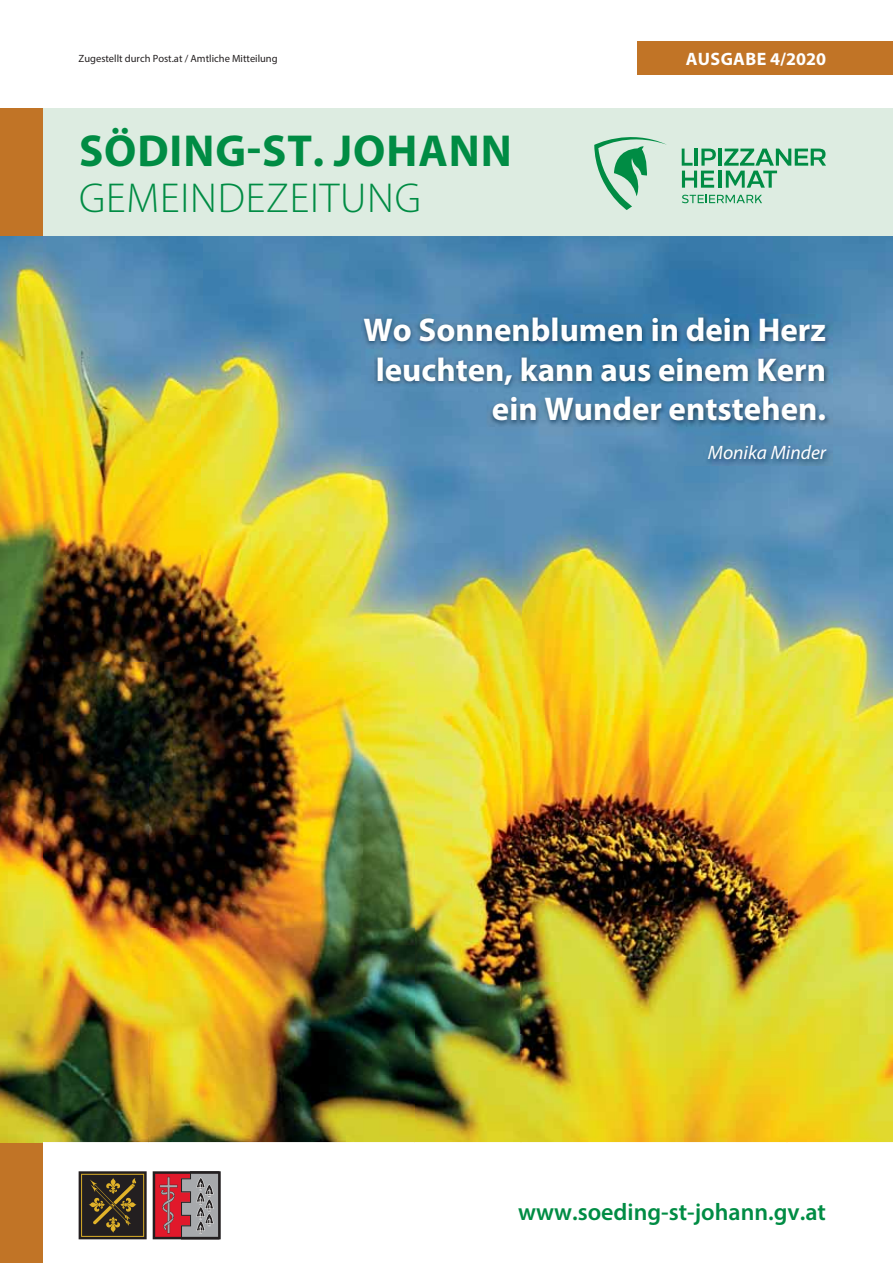
<style>
.page{position:relative;width:893px;height:1263px;background:#fff}
.page>*{position:absolute;margin:0;border:0;box-sizing:border-box;transform-origin:0 0}
.t1{font:700 45px "Myriad Pro";letter-spacing:.02em;color:#008c44}
.t2{font:300 42px "Myriad Pro";letter-spacing:.02em;color:#008c44}
.t3{font:700 33px/39.6px "Myriad Pro";color:#fff;text-align:right}
.t4{font:600 24px "Myriad Pro";color:#008c44}
.t5{font:italic 19.5px "Myriad Pro";color:#fff}
.t6{font:700 18px "Myriad Pro";letter-spacing:.02em;color:#fff}
.t7{font:10.5px "Myriad Pro";color:#231f20}
</style>
<div class="page">
<div style="left:43px;top:108px;width:850px;height:128px;background:#ddece1"></div>
<div style="left:0;top:108px;width:43px;height:1155px;background:#c17426"></div>
<div style="left:638px;top:41px;width:255px;height:34px;background:#c17426"></div>
<svg style="left:153px;top:1171px;width:68px;height:68px;background:#9f5d64"></svg>
<svg style="left:79px;top:1171px;width:68px;height:68px;background:#483c23"></svg>
<svg style="left:594px;top:137px;width:73px;height:73px"></svg>
<svg style="left:682px;top:195px;width:80px;height:8px"></svg>
<hr style="left:718px;top:149px;width:4px;height:17px;background:#008c44">
<svg style="left:682px;top:149px;width:34px;height:39px"></svg>
<hr style="left:718px;top:171px;width:4px;height:17px;background:#008c44">
<svg style="left:724px;top:149px;width:102px;height:39px"></svg>
<img style="left:202px;top:236px;width:691px;height:106px">
<img style="left:43px;top:236px;width:159px;height:426px">
<img style="left:787px;top:342px;width:106px;height:800px">
<img style="left:202px;top:342px;width:212px;height:320px">
<img style="left:414px;top:465px;width:373px;height:677px">
<img style="left:43px;top:662px;width:372px;height:480px">
<img style="left:0;top:236px;width:43px;height:906px">
<img style="left:361px;top:315px;width:471px;height:150px">
<p class="t7" style="left:79px;top:54px;width:201px">Zugestellt durch Post.at / Amtliche Mitteilung</p>
<h1 class="t1" style="left:79px;top:134px;width:434px">SÖDING-ST. JOHANN</h1>
<p class="t2" style="left:79px;top:173px;width:344px">GEMEINDEZEITUNG</p>
<p class="t6" style="left:686px;top:52px;width:142px">AUSGABE 4/2020</p>
<p class="t3" style="left:364px;top:314px;width:464px">Wo Sonnenblumen in dein Herz leuchten, kann aus einem Kern ein Wunder entstehen.</p>
<p class="t5" style="left:708px;top:446px;width:120px">Monika Minder</p>
<p class="t4" style="left:518px;top:1203px;width:309px">www.soeding-st-johann.gv.at</p>
</div>
